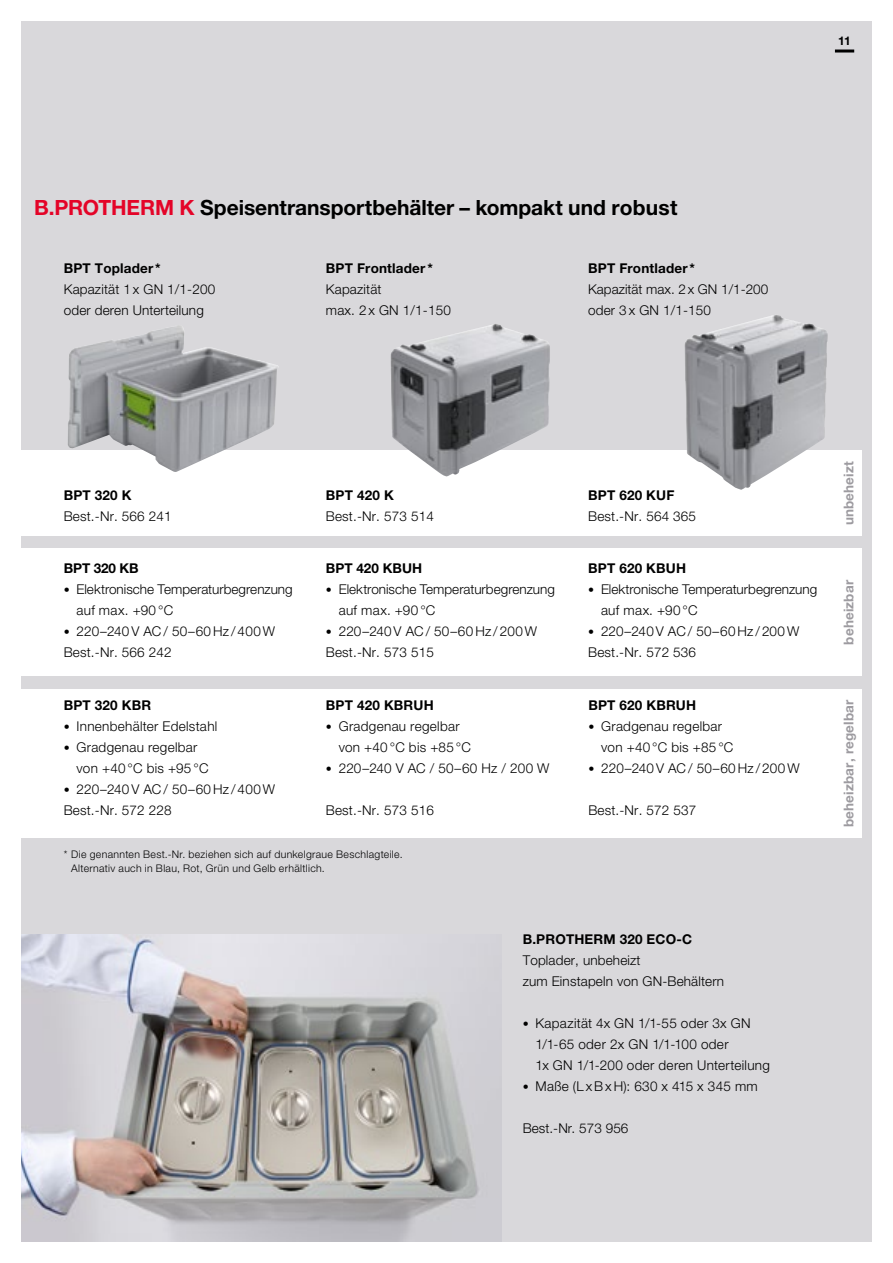
<style>
.page{position:relative;width:893px;height:1263px;background:#fff}
.page>*{position:absolute;margin:0;border:0;box-sizing:border-box;transform-origin:0 0}
.t1{font:700 21px "Helvetica Neue LTW1 G";letter-spacing:-.005em;color:#000}
.t2{font:300 13.5px/21px "Helvetica Neue LTW1 G";letter-spacing:.01em;color:#000}
.t3{font:700 13.5px "Helvetica Neue LTW1 G";letter-spacing:.01em;color:#000}
.t4{font:700 13.5px "Helvetica Neue LTW1 G";letter-spacing:.01em;color:#9d9ba0}
.t5{font:700 12px "Helvetica Neue LTW1 G";color:#000}
.t6{font:300 10.5px/14.2px "Helvetica Neue LTW1 G";letter-spacing:.03em;color:#000}
.s1{color:#e40428}
.s2{font-size:12px}
</style>
<div class="page">
<div style="left:21px;top:21px;width:851px;height:1221px;background:#d9d8db"></div>
<img style="left:21px;top:934px;width:480px;height:308px">
<div style="left:20px;top:451px;width:842px;height:85px;background:#fff"></div>
<div style="left:20px;top:549px;width:842px;height:127px;background:#fff"></div>
<div style="left:20px;top:689px;width:842px;height:149px;background:#fff"></div>
<hr style="left:835px;top:50px;width:19px;height:3px;background:#000">
<img style="left:684px;top:315px;width:144px;height:175px">
<img style="left:67px;top:326px;width:212px;height:146px">
<img style="left:390px;top:324px;width:160px;height:152px">
<p class="t5" style="left:838px;top:33px;width:14px">11</p>
<h1 class="t1" style="left:34px;top:194px;width:645px"><span class="s1">B.PROTHERM K</span> Speisentransportbehälter – kompakt und robust</h1>
<p class="t3" style="left:64px;top:260px;width:99px">BPT Toplader *</p>
<p class="t2" style="left:64px;top:279px;width:153px">Kapazität 1 x GN 1/1-200 oder deren Unterteilung</p>
<p class="t3" style="left:326px;top:260px;width:108px">BPT Frontlader *</p>
<p class="t2" style="left:326px;top:279px;width:126px">Kapazität<br>max. 2 x GN 1/1-150</p>
<p class="t3" style="left:588px;top:260px;width:108px">BPT Frontlader *</p>
<p class="t2" style="left:588px;top:279px;width:181px">Kapazität max. 2x GN 1/1-200 oder 3 x GN 1/1-150</p>
<p class="t3" style="left:64px;top:487px;width:69px">BPT 320 K</p>
<p class="t2" style="left:64px;top:506px;width:109px">Best.-Nr. 566 241</p>
<p class="t3" style="left:64px;top:560px;width:76px">BPT 320 KB</p>
<p class="t2" style="left:77px;top:579px;width:218px;text-indent:-13px"><span class="s2">•</span> Elektronische Temperaturbegrenzung auf max. +90 °C</p>
<p class="t2" style="left:64px;top:621px;width:213px"><span class="s2">•</span> 220–240 V AC / 50–60 Hz / 400W<br>Best.-Nr. 566 242</p>
<p class="t3" style="left:64px;top:696px;width:89px">BPT 320 KBR</p>
<p class="t2" style="left:64px;top:715px;width:155px"><span class="s2">•</span> Innenbehälter Edelstahl</p>
<p class="t2" style="left:77px;top:736px;width:133px;text-indent:-13px"><span class="s2">•</span> Gradgenau regelbar von +40 °C bis +95 °C</p>
<p class="t2" style="left:64px;top:778px;width:213px"><span class="s2">•</span> 220–240 V AC / 50–60 Hz / 400W<br>Best.-Nr. 572 228</p>
<p class="t3" style="left:326px;top:487px;width:69px">BPT 420 K</p>
<p class="t2" style="left:326px;top:506px;width:109px">Best.-Nr. 573 514</p>
<p class="t3" style="left:326px;top:560px;width:98px">BPT 420 KBUH</p>
<p class="t2" style="left:339px;top:579px;width:218px;text-indent:-13px"><span class="s2">•</span> Elektronische Temperaturbegrenzung auf max. +90 °C</p>
<p class="t2" style="left:326px;top:621px;width:213px"><span class="s2">•</span> 220–240 V AC / 50–60 Hz / 200W<br>Best.-Nr. 573 515</p>
<p class="t3" style="left:326px;top:696px;width:109px">BPT 420 KBRUH</p>
<p class="t2" style="left:339px;top:715px;width:134px;text-indent:-13px"><span class="s2">•</span> Gradgenau regelbar von +40 °C bis +85 °C</p>
<p class="t2" style="left:326px;top:757px;width:225px"><span class="s2">•</span> 220–240 V AC / 50–60 Hz / 200 W</p>
<p class="t2" style="left:326px;top:799px;width:109px">Best.-Nr. 573 516</p>
<p class="t6" style="left:71px;top:847px;width:333px;text-indent:-7px">* Die genannten Best.-Nr. beziehen sich auf dunkelgraue Beschlagteile.<br>Alternativ auch in Blau, Rot, Grün und Gelb erhältlich.</p>
<p class="t3" style="left:588px;top:487px;width:88px">BPT 620 KUF</p>
<p class="t2" style="left:588px;top:506px;width:109px">Best.-Nr. 564 365</p>
<p class="t3" style="left:588px;top:560px;width:99px">BPT 620 KBUH</p>
<p class="t2" style="left:601px;top:579px;width:218px;text-indent:-13px"><span class="s2">•</span> Elektronische Temperaturbegrenzung auf max. +90 °C</p>
<p class="t2" style="left:588px;top:621px;width:213px"><span class="s2">•</span> 220–240 V AC / 50–60 Hz / 200W<br>Best.-Nr. 572 536</p>
<p class="t3" style="left:588px;top:696px;width:109px">BPT 620 KBRUH</p>
<p class="t2" style="left:601px;top:715px;width:134px;text-indent:-13px"><span class="s2">•</span> Gradgenau regelbar von +40 °C bis +85 °C</p>
<p class="t2" style="left:588px;top:757px;width:213px"><span class="s2">•</span> 220–240 V AC / 50–60 Hz / 200W</p>
<p class="t2" style="left:588px;top:799px;width:109px">Best.-Nr. 572 537</p>
<p class="t3" style="left:523px;top:931px;width:171px">B.PROTHERM 320 ECO-C</p>
<p class="t2" style="left:523px;top:950px;width:203px">Toplader, unbeheizt<br>zum Einstapeln von GN-Behältern</p>
<p class="t2" style="left:535px;top:1013px;width:236px;text-indent:-13px"><span class="s2">•</span> Kapazität 4x GN 1/1-55 oder 3x GN<br>1/1-65 oder 2x GN 1/1-100 oder<br>1x GN 1/1-200 oder deren Unterteilung</p>
<p class="t2" style="left:523px;top:1076px;width:237px"><span class="s2">•</span> Maße (L xBx H): 630 x 415 x 345 mm</p>
<p class="t2" style="left:523px;top:1118px;width:107px">Best.-Nr. 573 956</p>
<p class="t4" style="left:840px;top:525px;width:66px;rotate:-90deg">unbeheizt</p>
<p class="t4" style="left:840px;top:645px;width:66px;rotate:-90deg">beheizbar</p>
<p class="t4" style="left:840px;top:827px;width:129px;rotate:-90deg">beheizbar, regelbar</p>
</div>
